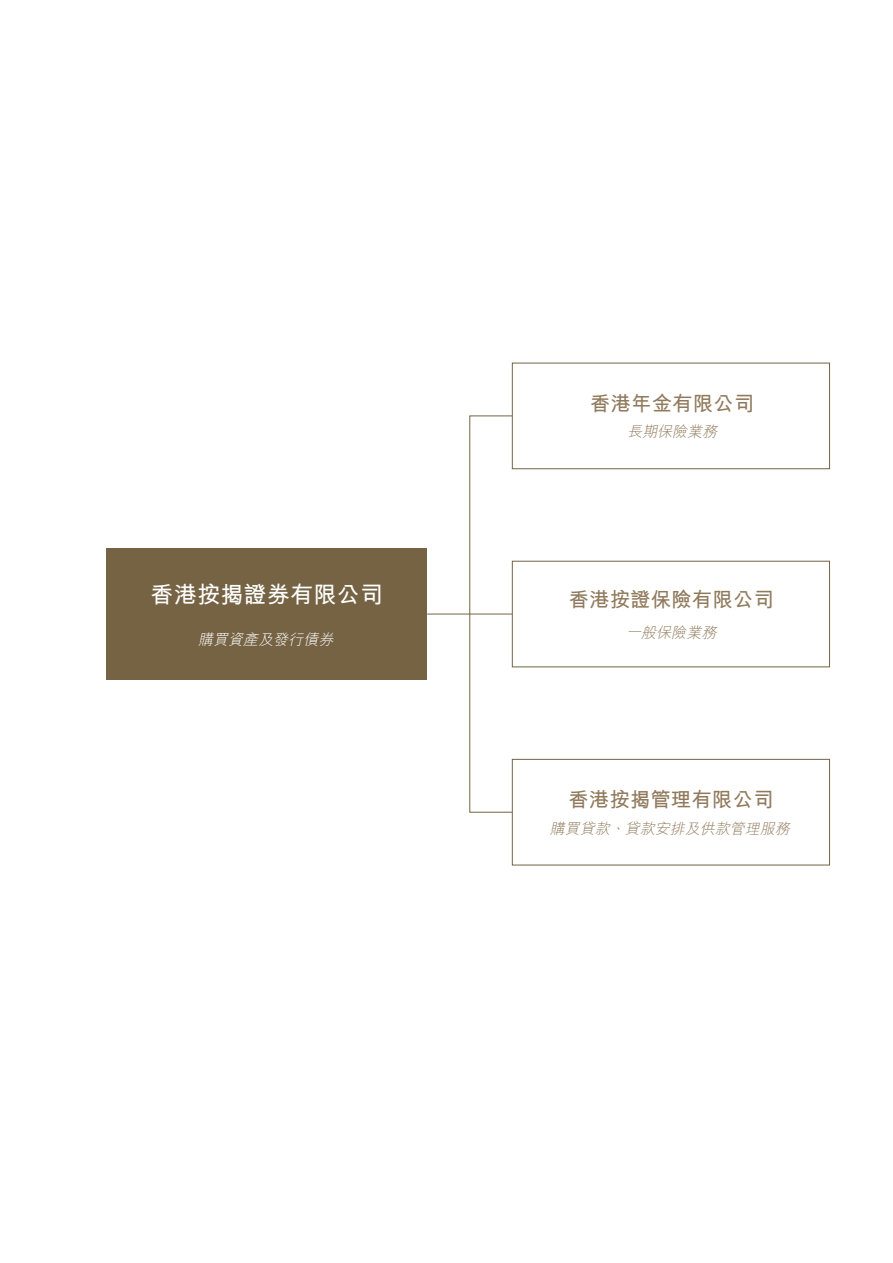
<style>
.page{position:relative;width:893px;height:1263px;background:#fff}
.page>*{position:absolute;margin:0;border:0;box-sizing:border-box;transform-origin:0 0}
.t1{font:700 23.25px "M Hei HK";color:#fff}
.t2{font:700 20.55px "M Hei HK";color:#907a5c}
.t3{font:italic 300 15px "M Hei HK";color:#907a5c}
.t4{font:italic 300 15px "M Hei HK";color:#fff}
.t5{font:italic 300 14.7px "M Hei HK";color:#907a5c}
</style>
<div class="page">
<div style="left:469px;top:415px;width:44px;height:398px;border:1px solid #756344"></div>
<hr style="left:470px;top:614px;width:42px;height:1px;background:#756344">
<hr style="left:427px;top:614px;width:43px;height:1px;background:#756344">
<div style="left:512px;top:561px;width:318px;height:106px;border:1px solid #756344"></div>
<div style="left:512px;top:363px;width:318px;height:106px;border:1px solid #756344"></div>
<div style="left:512px;top:759px;width:318px;height:107px;border:1px solid #756344"></div>
<div style="left:106px;top:548px;width:321px;height:132px;background:#756344"></div>
<p class="t1" style="left:150px;top:578px;width:234px">香港按揭證券有限公司</p>
<p class="t4" style="left:198px;top:629px;width:141px">購買資產及發行債券</p>
<p class="t2" style="left:590px;top:389px;width:166px">香港年金有限公司</p>
<p class="t3" style="left:627px;top:421px;width:96px">長期保險業務</p>
<p class="t2" style="left:568px;top:584px;width:207px">香港按證保險有限公司</p>
<p class="t3" style="left:626px;top:622px;width:96px">一般保險業務</p>
<p class="t2" style="left:568px;top:784px;width:207px">香港按揭管理有限公司</p>
<p class="t5" style="left:549px;top:819px;width:246px">購買貸款、貸款安排及供款管理服務</p>
</div>
